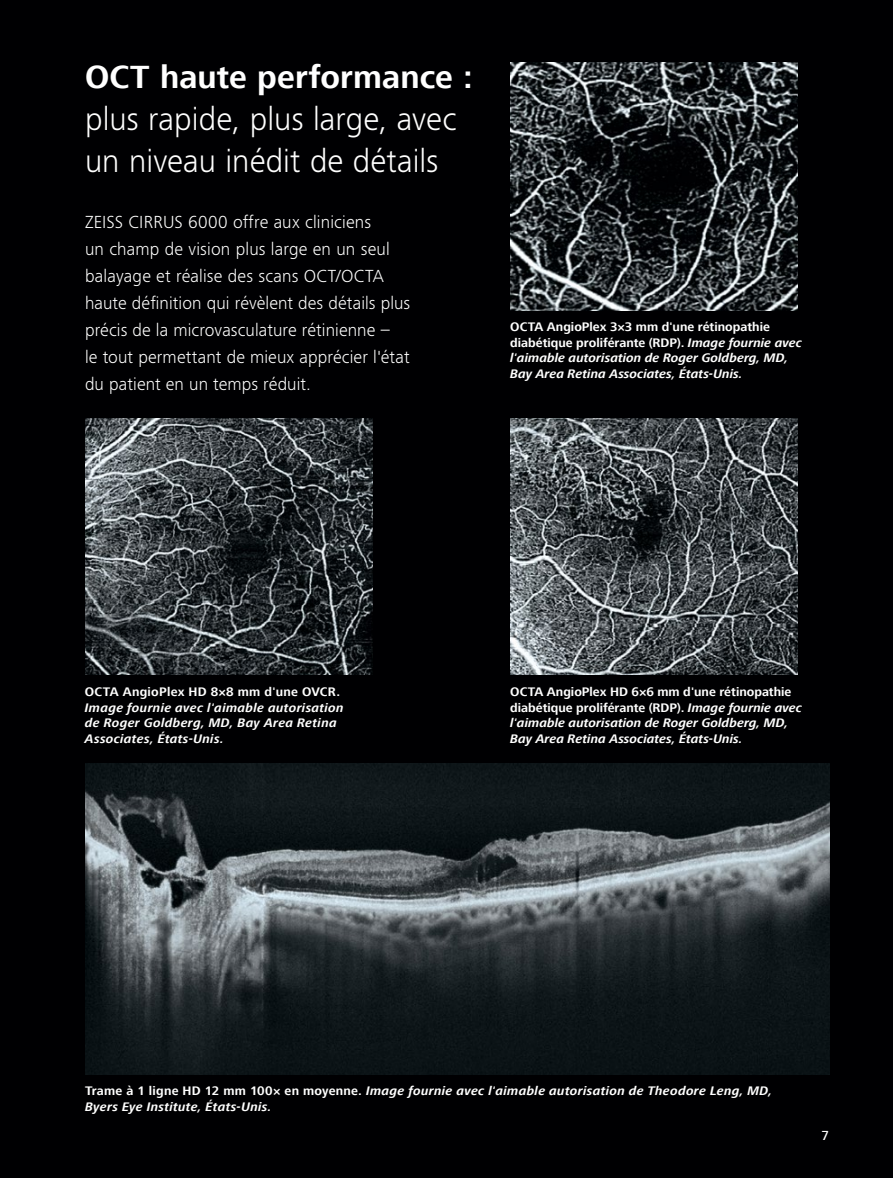
<style>
.page{position:relative;width:893px;height:1178px;background:#000002}
.page>*{position:absolute;margin:0;border:0;box-sizing:border-box;transform-origin:0 0}
.t1{font:300 33px/42px "ZEISS Frutiger Next W1 G";color:#fff}
.t2{font:700 33px "ZEISS Frutiger Next W1 G";letter-spacing:.005em;color:#fff}
.t3{font:300 18px/27px "ZEISS Frutiger Next W1 G";letter-spacing:.005em;color:#fff}
.t4{font:500 13.5px "ZEISS Frutiger Next W1 G";color:#fff}
.t5{font:italic 700 12.75px/15.8px "ZEISS Frutiger Next W1 G";letter-spacing:.015em;color:#fff}
.t6{font:700 12.75px "ZEISS Frutiger Next W1 G";letter-spacing:.02em;color:#fff}
.s1{font-style:normal}
</style>
<div class="page">
<img style="left:85px;top:764px;width:744px;height:311px">
<img style="left:510px;top:62px;width:287px;height:248px">
<img style="left:510px;top:418px;width:287px;height:256px">
<img style="left:85px;top:418px;width:287px;height:256px">
<h1 class="t2" style="left:85px;top:58px;width:389px">OCT haute performance :</h1>
<h1 class="t1" style="left:85px;top:96px;width:373px">plus rapide, plus large, avec un niveau inédit de détails</h1>
<p class="t3" style="left:85px;top:207px;width:327px">ZEISS CIRRUS 6000 offre aux cliniciens<br>un champ de vision plus large en un seul balayage et réalise des scans OCT/OCTA haute définition qui révèlent des détails plus précis de la microvasculature rétinienne –<br>le tout permettant de mieux apprécier l'état du patient en un temps réduit.</p>
<p class="t5" style="left:510px;top:319px;width:293px"><span class="s1">OCTA AngioPlex 3×3 mm d'une rétinopathie diabétique proliférante (RDP).</span> Image fournie avec l'aimable autorisation de Roger Goldberg, MD, Bay Area Retina Associates, États-Unis.</p>
<p class="t6" style="left:85px;top:684px;width:257px">OCTA AngioPlex HD 8×8 mm d'une OVCR.</p>
<p class="t5" style="left:85px;top:700px;width:260px">Image fournie avec l'aimable autorisation de Roger Goldberg, MD, Bay Area Retina<br>Associates, États-Unis.</p>
<p class="t5" style="left:510px;top:684px;width:293px"><span class="s1">OCTA AngioPlex HD 6×6 mm d'une rétinopathie diabétique proliférante (RDP).</span> Image fournie avec l'aimable autorisation de Roger Goldberg, MD, Bay Area Retina Associates, États-Unis.</p>
<p class="t5" style="left:85px;top:1082px;width:689px;line-height:16.5px"><span class="s1">Trame à 1 ligne HD 12 mm 100× en moyenne.</span> Image fournie avec l'aimable autorisation de Theodore Leng, MD,<br>Byers Eye Institute, États-Unis.</p>
<p class="t4" style="left:822px;top:1128px;width:9px">7</p>
</div>
